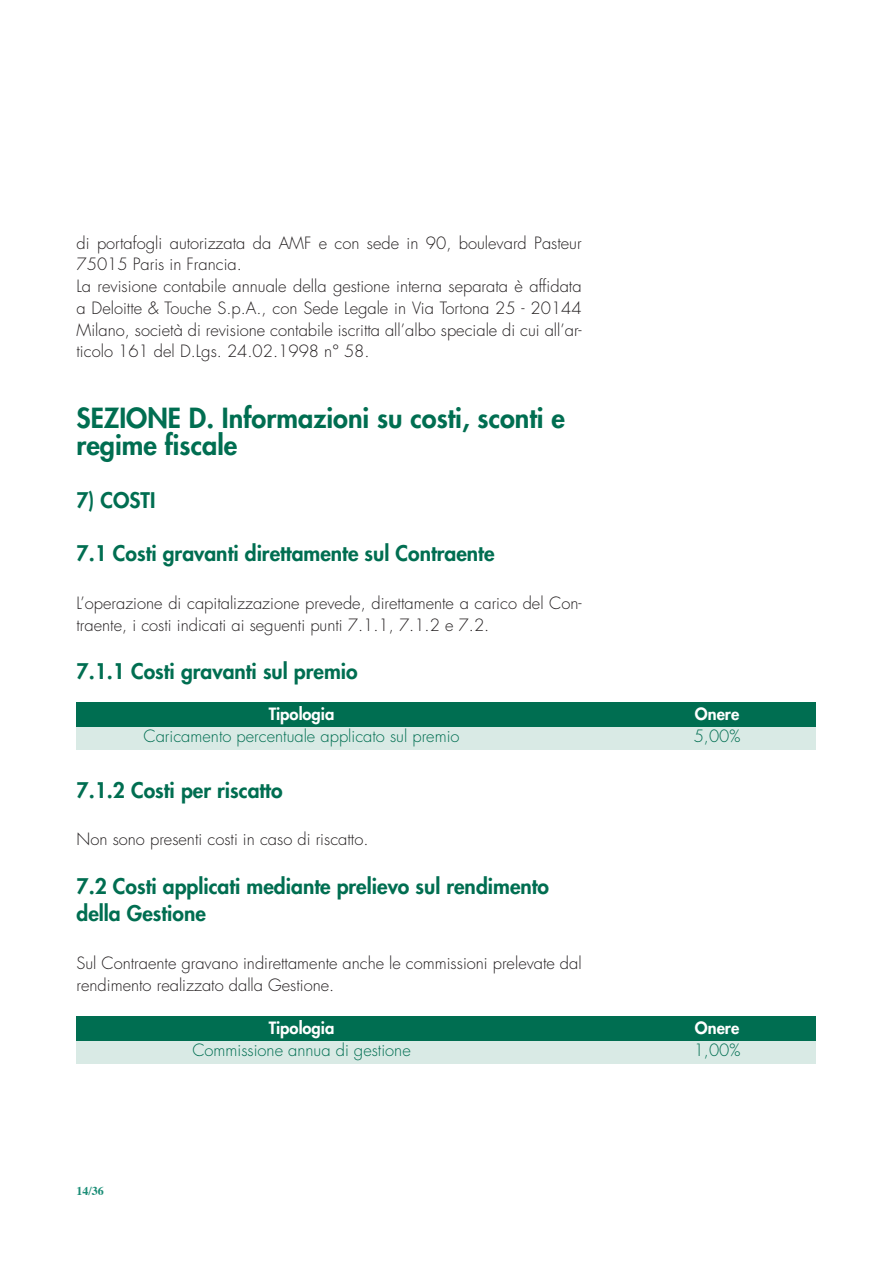
<style>
.page{position:relative;width:893px;height:1263px;background:#fff}
.page>*{position:absolute;margin:0;border:0;box-sizing:border-box;transform-origin:0 0}
.t1{font:800 27px/27px "Futura";color:#006e51}
.t2{font:800 21px/27px "Futura";color:#006e51}
.t3{font:300 16.5px/21.8px "Futura";color:#231f20}
.t4{font:300 16.5px "Futura";color:#006e51}
.t5{font:800 16.5px "Futura";color:#fff}
.t6{font:700 12px "Times";color:#1c8e77}
</style>
<div class="page">
<div style="left:77px;top:727px;width:739px;height:22px;background:#d9eae5"></div>
<div style="left:77px;top:702px;width:739px;height:24px;background:#006e51"></div>
<div style="left:77px;top:1041px;width:739px;height:22px;background:#d9eae5"></div>
<div style="left:77px;top:1016px;width:739px;height:24px;background:#006e51"></div>
<p class="t3" style="left:77px;top:232px;width:507px">di portafogli autorizzata da AMF e con sede in 90, boulevard Pasteur 75015 Paris in Francia.<br>La revisione contabile annuale della gestione interna separata è affidata a Deloitte &amp; Touche S.p.A., con Sede Legale in Via Tortona 25 - 20144<br>Milano, società di revisione contabile iscritta all’albo speciale di cui all’ar&shy;ticolo 161 del D.Lgs. 24.02.1998 n° 58.</p>
<h1 class="t1" style="left:77px;top:404px;width:490px">SEZIONE D. Informazioni su costi, sconti e regime fiscale</h1>
<p class="t2" style="left:77px;top:486px;width:80px">7) COSTI</p>
<p class="t2" style="left:77px;top:539px;width:419px">7.1 Costi gravanti direttamente sul Contraente</p>
<p class="t3" style="left:77px;top:592px;width:507px">L’operazione di capitalizzazione prevede, direttamente a carico del Con&shy;traente, i costi indicati ai seguenti punti 7.1.1, 7.1.2 e 7.2.</p>
<p class="t2" style="left:77px;top:658px;width:283px">7.1.1 Costi gravanti sul premio</p>
<p class="t5" style="left:269px;top:703px;width:67px">Tipologia</p>
<p class="t5" style="left:695px;top:703px;width:46px">Onere</p>
<p class="t4" style="left:144px;top:725px;width:317px">Caricamento percentuale applicato sul premio</p>
<p class="t4" style="left:694px;top:725px;width:48px">5,00%</p>
<p class="t2" style="left:77px;top:776px;width:208px">7.1.2 Costi per riscatto</p>
<p class="t3" style="left:77px;top:829px;width:293px">Non sono presenti costi in caso di riscatto.</p>
<p class="t2" style="left:77px;top:872px;width:474px">7.2 Costi applicati mediante prelievo sul rendimento della Gestione</p>
<p class="t3" style="left:77px;top:952px;width:507px">Sul Contraente gravano indirettamente anche le commissioni prelevate dal rendimento realizzato dalla Gestione.</p>
<p class="t6" style="left:77px;top:1180px;width:29px">14/36</p>
<p class="t5" style="left:269px;top:1017px;width:67px">Tipologia</p>
<p class="t5" style="left:695px;top:1017px;width:46px">Onere</p>
<p class="t4" style="left:192px;top:1039px;width:220px">Commissione annua di gestione</p>
<p class="t4" style="left:694px;top:1039px;width:48px">1,00%</p>
</div>
